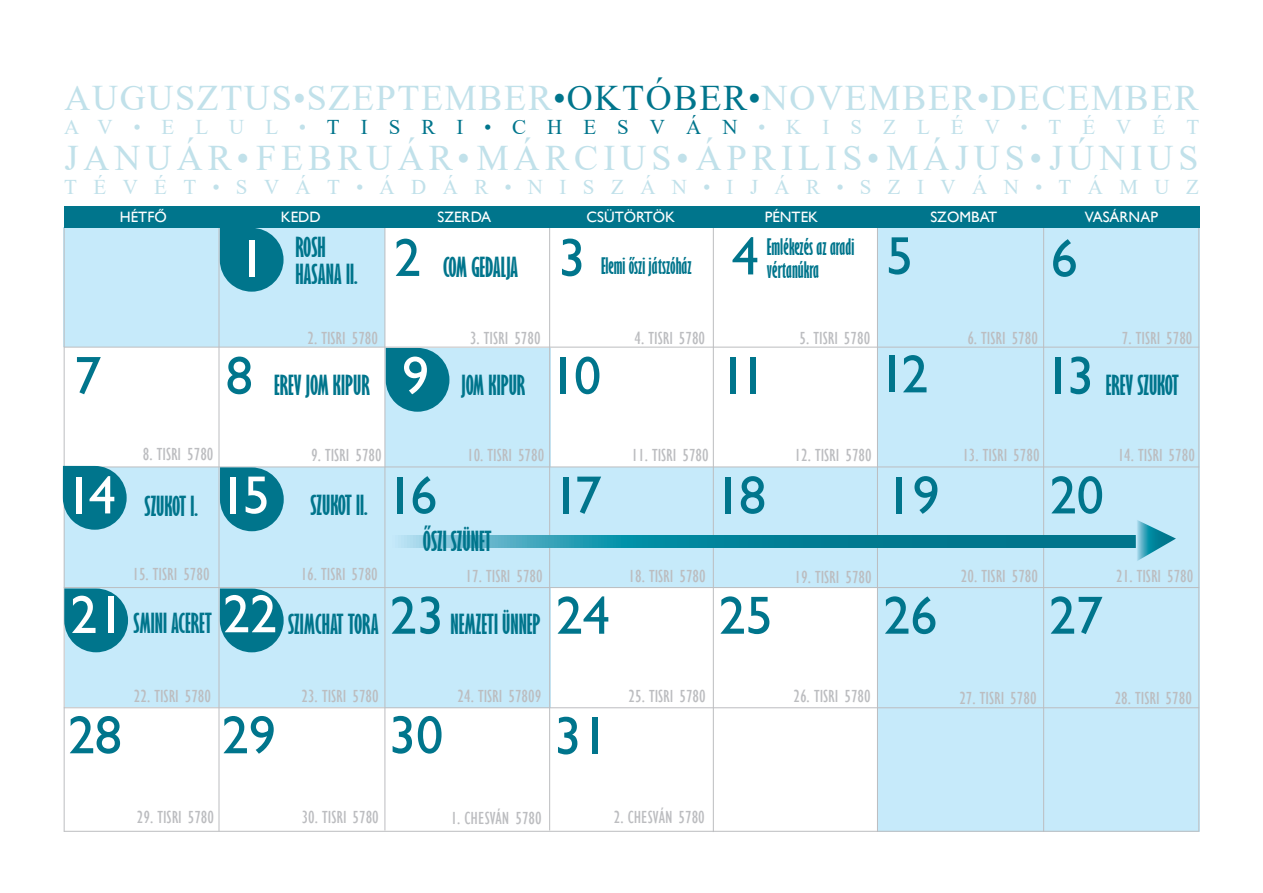
<style>
.page{position:relative;width:1263px;height:893px;background:#fff}
.page>*{position:absolute;margin:0;border:0;box-sizing:border-box;transform-origin:0 0}
.t1{font:54px "Gill Sans";color:#00758c}
.t2{font:54px "Gill Sans";letter-spacing:-.03em;color:#fff}
.t3{font:36px "Times New Roman";letter-spacing:.045em;color:#c1e1ea}
.t4{font:36px "Times New Roman";letter-spacing:.14em;color:#c1e1ea}
.t5{font:700 extra-condensed 25.5px/27px "Gill Sans";color:#00758c}
.t6{font:700 extra-condensed 21px/23.2px "Gill Sans";color:#00758c}
.t7{font:21px "Times New Roman";letter-spacing:.785em;color:#c1e1ea}
.t8{font:21px "Times New Roman";letter-spacing:1em;color:#c1e1ea}
.t9{font:condensed 18px "Gill Sans";color:#bcbdc0}
.t10{font:15px "Gill Sans";color:#fff}
.s1{color:#00758c}
</style>
<div class="page">
<div style="left:64px;top:468px;width:817px;height:120px;background:#c6eafa"></div>
<div style="left:385px;top:349px;width:166px;height:119px;background:#c6eafa"></div>
<div style="left:64px;top:227px;width:321px;height:120px;background:#c6eafa"></div>
<svg style="left:220px;top:228px;width:64px;height:64px"></svg>
<svg style="left:386px;top:348px;width:63px;height:64px;background:#1f879d"></svg>
<div style="left:65px;top:588px;width:485px;height:120px;background:#c6eafa"></div>
<div style="left:878px;top:221px;width:321px;height:611px;background:#c6eafa"></div>
<hr style="left:64px;top:831px;width:1135px;height:1px;background:#bcbdc0">
<hr style="left:64px;top:467px;width:1135px;height:1px;background:#bcbdc0">
<hr style="left:64px;top:587px;width:1135px;height:1px;background:#bcbdc0">
<hr style="left:385px;top:227px;width:1px;height:603px;background:#bcbdc0">
<hr style="left:549px;top:227px;width:1px;height:603px;background:#bcbdc0">
<hr style="left:713px;top:227px;width:1px;height:605px;background:#bcbdc0">
<hr style="left:1043px;top:227px;width:1px;height:605px;background:#bcbdc0">
<hr style="left:219px;top:227px;width:1px;height:604px;background:#bcbdc0">
<hr style="left:64px;top:228px;width:1px;height:604px;background:#bcbdc0">
<hr style="left:1198px;top:227px;width:1px;height:604px;background:#bcbdc0">
<hr style="left:64px;top:347px;width:1135px;height:1px;background:#bcbdc0">
<hr style="left:877px;top:227px;width:1px;height:605px;background:#bcbdc0">
<hr style="left:64px;top:707px;width:1135px;height:1px;background:#bcbdc0">
<svg style="left:63px;top:466px;width:64px;height:64px;background:#21889d"></svg>
<svg style="left:220px;top:467px;width:64px;height:64px;background:#21889e"></svg>
<svg style="left:64px;top:588px;width:64px;height:64px;background:#21889e"></svg>
<svg style="left:220px;top:588px;width:64px;height:64px"></svg>
<svg style="left:401px;top:535px;width:735px;height:13px;background:#1a8ca3"></svg>
<svg style="left:1137px;top:520px;width:39px;height:41px"></svg>
<div style="left:64px;top:206px;width:1135px;height:21px;background:#00758c"></div>
<h2 class="t3" style="left:64px;top:73px;width:1135px">AUGUSZTUS•SZEPTEMBER<span class="s1">•OKTÓBER•</span>NOVEMBER•DECEMBER</h2>
<p class="t8" style="left:64px;top:112px;width:1136px">AV•ELUL•<span class="s1">TISRI•CHESVÁN</span>•KISZLÉV•TÉVÉT</p>
<h2 class="t4" style="left:64px;top:133px;width:1136px">JANUÁR•FEBRUÁR•MÁRCIUS•ÁPRILIS•MÁJUS•JÚNIUS</h2>
<p class="t7" style="left:64px;top:172px;width:1136px">TÉVÉT•SVÁT•ÁDÁR•NISZÁN•IJÁR•SZIVÁN•TÁMUZ</p>
<p class="t10" style="left:120px;top:208px;width:48px">HÉTFŐ</p>
<p class="t10" style="left:281px;top:208px;width:41px">KEDD</p>
<p class="t10" style="left:438px;top:208px;width:55px">SZERDA</p>
<p class="t10" style="left:587px;top:208px;width:90px">CSÜTÖRTÖK</p>
<p class="t10" style="left:765px;top:208px;width:55px">PÉNTEK</p>
<p class="t10" style="left:930px;top:208px;width:68px">SZOMBAT</p>
<p class="t10" style="left:1085px;top:208px;width:75px">VASÁRNAP</p>
<h3 class="t5" style="left:295px;top:234px;width:64px">ROSH<br>HASANA II.</h3>
<h1 class="t1" style="left:394px;top:226px;width:28px">2</h1>
<h1 class="t1" style="left:558px;top:226px;width:28px">3</h1>
<h1 class="t1" style="left:732px;top:225px;width:28px">4</h1>
<h1 class="t2" style="left:238px;top:227px;width:28px">1</h1>
<p class="t6" style="left:767px;top:235px;width:89px">Emlékezés az aradi vértanúkra</p>
<h3 class="t5" style="left:443px;top:253px;width:76px">COM GEDALJA</h3>
<p class="t6" style="left:601px;top:254px;width:92px">Elemi őszi játszóház</p>
<h1 class="t1" style="left:886px;top:225px;width:28px">5</h1>
<h1 class="t1" style="left:1051px;top:227px;width:28px">6</h1>
<p class="t9" style="left:307px;top:327px;width:72px">2. TISRI 5780</p>
<p class="t9" style="left:470px;top:327px;width:72px">3. TISRI 5780</p>
<p class="t9" style="left:635px;top:327px;width:72px">4. TISRI 5780</p>
<p class="t9" style="left:800px;top:327px;width:72px">5. TISRI 5780</p>
<p class="t9" style="left:967px;top:327px;width:72px">6. TISRI 5780</p>
<p class="t9" style="left:1122px;top:327px;width:72px">7. TISRI 5780</p>
<h1 class="t1" style="left:74px;top:344px;width:29px">7</h1>
<h1 class="t1" style="left:226px;top:344px;width:28px">8</h1>
<h1 class="t2" style="left:402px;top:344px;width:28px">9</h1>
<h1 class="t1" style="left:550px;top:344px;width:53px">10</h1>
<h1 class="t1" style="left:720px;top:344px;width:49px">11</h1>
<h1 class="t1" style="left:878px;top:343px;width:52px">12</h1>
<h1 class="t1" style="left:1044px;top:344px;width:51px">13</h1>
<h3 class="t5" style="left:274px;top:372px;width:97px">EREV JOM KIPUR</h3>
<h3 class="t5" style="left:461px;top:371px;width:66px">JOM KIPUR</h3>
<h3 class="t5" style="left:1106px;top:371px;width:75px">EREV SZUKOT</h3>
<p class="t9" style="left:143px;top:444px;width:72px">8. TISRI 5780</p>
<p class="t9" style="left:794px;top:444px;width:79px">12. TISRI 5780</p>
<p class="t9" style="left:311px;top:445px;width:72px">9. TISRI 5780</p>
<p class="t9" style="left:467px;top:445px;width:79px">10. TISRI 5780</p>
<p class="t9" style="left:631px;top:445px;width:79px">11. TISRI 5780</p>
<p class="t9" style="left:962px;top:445px;width:79px">13. TISRI 5780</p>
<p class="t9" style="left:1118px;top:445px;width:79px">14. TISRI 5780</p>
<h1 class="t2" style="left:66px;top:464px;width:52px">14</h1>
<h1 class="t2" style="left:219px;top:464px;width:52px">15</h1>
<h3 class="t5" style="left:145px;top:493px;width:55px">SZUKOT I.</h3>
<h3 class="t5" style="left:310px;top:491px;width:59px">SZUKOT II.</h3>
<h1 class="t1" style="left:387px;top:464px;width:52px">16</h1>
<h1 class="t1" style="left:553px;top:464px;width:51px">17</h1>
<h1 class="t1" style="left:715px;top:464px;width:53px">18</h1>
<h1 class="t1" style="left:885px;top:464px;width:55px">19</h1>
<h1 class="t1" style="left:1050px;top:464px;width:55px">20</h1>
<h3 class="t5" style="left:423px;top:527px;width:70px">ŐSZI SZÜNET</h3>
<p class="t9" style="left:132px;top:563px;width:79px">15. TISRI 5780</p>
<p class="t9" style="left:301px;top:564px;width:79px">16. TISRI 5780</p>
<p class="t9" style="left:466px;top:566px;width:79px">17. TISRI 5780</p>
<p class="t9" style="left:628px;top:566px;width:79px">18. TISRI 5780</p>
<p class="t9" style="left:961px;top:566px;width:79px">20. TISRI 5780</p>
<p class="t9" style="left:1116px;top:566px;width:79px">21. TISRI 5780</p>
<p class="t9" style="left:794px;top:566px;width:79px">19. TISRI 5780</p>
<h1 class="t2" style="left:70px;top:583px;width:55px">21</h1>
<h1 class="t2" style="left:223px;top:583px;width:55px">22</h1>
<h3 class="t5" style="left:133px;top:609px;width:80px">SMINI ACERET</h3>
<h3 class="t5" style="left:288px;top:611px;width:92px">SZIMCHAT TORA</h3>
<h1 class="t1" style="left:390px;top:584px;width:55px">23</h1>
<h1 class="t1" style="left:556px;top:584px;width:55px">24</h1>
<h1 class="t1" style="left:719px;top:584px;width:55px">25</h1>
<h3 class="t5" style="left:450px;top:610px;width:91px">NEMZETI ÜNNEP</h3>
<h1 class="t1" style="left:883px;top:584px;width:55px">26</h1>
<h1 class="t1" style="left:1049px;top:584px;width:55px">27</h1>
<p class="t9" style="left:134px;top:686px;width:79px">22. TISRI 5780</p>
<p class="t9" style="left:301px;top:686px;width:79px">23. TISRI 5780</p>
<p class="t9" style="left:457px;top:686px;width:85px">24. TISRI 57809</p>
<p class="t9" style="left:628px;top:686px;width:79px">25. TISRI 5780</p>
<p class="t9" style="left:793px;top:686px;width:79px">26. TISRI 5780</p>
<p class="t9" style="left:959px;top:687px;width:79px">27. TISRI 5780</p>
<p class="t9" style="left:1115px;top:687px;width:79px">28. TISRI 5780</p>
<h1 class="t1" style="left:68px;top:704px;width:55px">28</h1>
<h1 class="t1" style="left:222px;top:704px;width:55px">29</h1>
<h1 class="t1" style="left:389px;top:704px;width:55px">30</h1>
<h1 class="t1" style="left:554px;top:704px;width:55px">31</h1>
<p class="t9" style="left:137px;top:807px;width:79px">29. TISRI 5780</p>
<p class="t9" style="left:302px;top:807px;width:79px">30. TISRI 5780</p>
<p class="t9" style="left:451px;top:807px;width:93px">1. CHESVÁN 5780</p>
<p class="t9" style="left:614px;top:806px;width:93px">2. CHESVÁN 5780</p>
</div>
